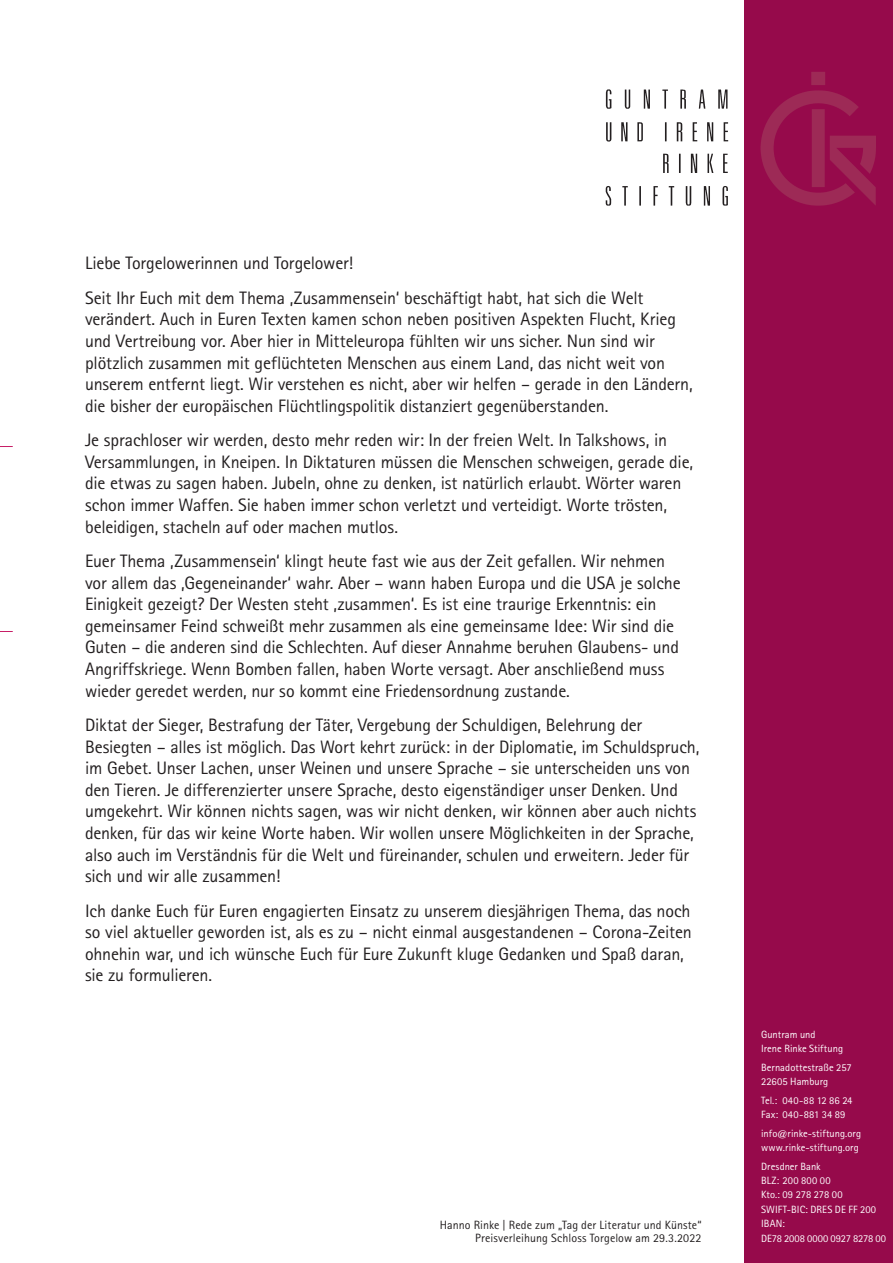
<style>
.page{position:relative;width:893px;height:1263px;background:#fff}
.page>*{position:absolute;margin:0;border:0;box-sizing:border-box;transform-origin:0 0}
.t1{font:18px/21.6px "Rotis Sans Serif";letter-spacing:-.01em;color:#231f20}
.t2{font:12px/13.2px "Rotis Sans Serif";letter-spacing:.01em;color:#231f20;text-align:right}
.t3{font:10.5px/14.4px "Rotis Sans Serif";letter-spacing:.005em;color:#fff}
</style>
<div class="page">
<div style="left:744px;top:0;width:149px;height:1263px;background:#960a4b"></div>
<img style="left:605px;top:186px;width:123px;height:20px">
<img style="left:663px;top:153px;width:65px;height:20px">
<img style="left:605px;top:89px;width:124px;height:53px">
<svg style="left:0;top:446px;width:13px;height:1px"></svg>
<svg style="left:0;top:631px;width:13px;height:1px"></svg>
<img style="left:760px;top:72px;width:116px;height:134px">
<p class="t1" style="left:85px;top:246px;width:560px;line-height:34.3px">Liebe Torgelowerinnen und Torgelower!<br>Seit Ihr Euch mit dem Thema ‚Zusammensein‘ beschäftigt habt, hat sich die Welt</p>
<p class="t1" style="left:85px;top:308px;width:609px">verändert. Auch in Euren Texten kamen schon neben positiven Aspekten Flucht, Krieg und Vertreibung vor. Aber hier in Mitteleuropa fühlten wir uns sicher. Nun sind wir plötzlich zusammen mit geflüchteten Menschen aus einem Land, das nicht weit von unserem entfernt liegt. Wir verstehen es nicht, aber wir helfen – gerade in den Ländern, die bisher der europäischen Flüchtlingspolitik distanziert gegenüberstanden.</p>
<p class="t1" style="left:85px;top:429px;width:610px">Je sprachloser wir werden, desto mehr reden wir: In der freien Welt. In Talkshows, in Versammlungen, in Kneipen. In Diktaturen müssen die Menschen schweigen, gerade die, die etwas zu sagen haben. Jubeln, ohne zu denken, ist natürlich erlaubt. Wörter waren schon immer Waffen. Sie haben immer schon verletzt und verteidigt. Worte trösten, beleidigen, stacheln auf oder machen mutlos.</p>
<p class="t1" style="left:85px;top:550px;width:597px">Euer Thema ‚Zusammensein‘ klingt heute fast wie aus der Zeit gefallen. Wir nehmen vor allem das ‚Gegeneinander‘ wahr. Aber – wann haben Europa und die USA je solche Einigkeit gezeigt? Der Westen steht ‚zusammen‘. Es ist eine traurige Erkenntnis: ein gemeinsamer Feind schweißt mehr zusammen als eine gemeinsame Idee: Wir sind die Guten – die anderen sind die Schlechten. Auf dieser Annahme beruhen Glaubens- und Angriffskriege. Wenn Bomben fallen, haben Worte versagt. Aber anschließend muss wieder geredet werden, nur so kommt eine Friedensordnung zustande.</p>
<p class="t1" style="left:85px;top:714px;width:616px">Diktat der Sieger, Bestrafung der Täter, Vergebung der Schuldigen, Belehrung der Besiegten – alles ist möglich. Das Wort kehrt zurück: in der Diplomatie, im Schuldspruch, im Gebet. Unser Lachen, unser Weinen und unsere Sprache – sie unterscheiden uns von den Tieren. Je differenzierter unsere Sprache, desto eigenständiger unser Denken. Und umgekehrt. Wir können nichts sagen, was wir nicht denken, wir können aber auch nichts denken, für das wir keine Worte haben. Wir wollen unsere Möglichkeiten in der Sprache, also auch im Verständnis für die Welt und füreinander, schulen und erweitern. Jeder für sich und wir alle zusammen!</p>
<p class="t1" style="left:85px;top:899px;width:608px">Ich danke Euch für Euren engagierten Einsatz zu unserem diesjährigen Thema, das noch so viel aktueller geworden ist, als es zu – nicht einmal ausgestandenen – Corona-Zeiten ohnehin war, und ich wünsche Euch für Eure Zukunft kluge Gedanken und Spaß daran, sie zu formulieren.</p>
<p class="t2" style="left:440px;top:1218px;width:263px">Hanno Rinke | Rede zum „Tag der Literatur und Künste“<br>Preisverleihung Schloss Torgelow am 29.3.2022</p>
<p class="t3" style="left:761px;top:1027px;width:83px">Guntram und<br>Irene Rinke Stiftung</p>
<p class="t3" style="left:761px;top:1060px;width:92px">Bernadottestraße 257<br>22605 Hamburg</p>
<p class="t3" style="left:761px;top:1093px;width:93px">Tel.: 040-88 12 86 24<br>Fax: 040-881 34 89</p>
<p class="t3" style="left:761px;top:1126px;width:101px">info@rinke-stiftung.org www.rinke-stiftung.org</p>
<p class="t3" style="left:761px;top:1159px;width:126px">Dresdner Bank<br>BLZ: 200 800 00<br>Kto.: 09 278 278 00<br>SWIFT-BIC: DRES DE FF 200<br>IBAN:<br>DE78 2008 0000 0927 8278 00</p>
</div>
